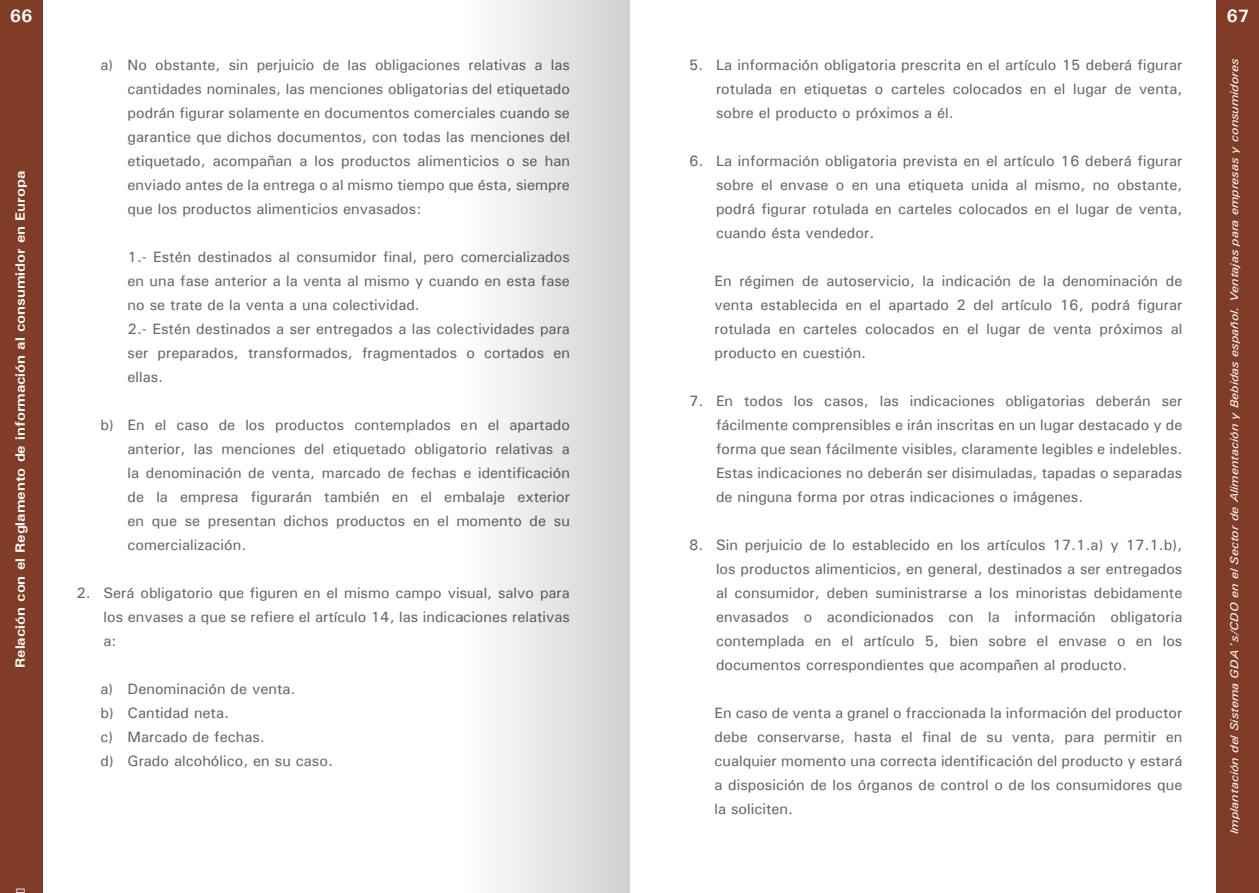
<style>
.page{position:relative;width:1259px;height:893px;background:#fff}
.page>*{position:absolute;margin:0;border:0;box-sizing:border-box;transform-origin:0 0}
.t1{font:700 18px "Univers";color:#fff}
.t2{font:500 15px/24px "Univers";color:#646567;text-align:justify}
.t3{font:700 13.5px "Univers";color:#fff;scale:1.16 1}
.t4{font:italic 500 11.25px "Univers";color:#fff;scale:1.16 1}
</style>
<div class="page">
<div style="left:0;top:0;width:43px;height:893px;background:#803c26"></div>
<div style="left:1216px;top:0;width:43px;height:893px;background:#803c26"></div>
<div style="left:461px;top:0;width:168px;height:893px;background:linear-gradient(to right,#fefefe,#d0d1d2)"></div>
<p class="t1" style="left:10px;top:4px;width:24px">66</p>
<p class="t3" style="left:11px;top:668px;width:430px;rotate:-90deg">Relación con el Reglamento de información al consumidor en Europa</p>
<p class="t2" style="left:128px;top:52px;width:444px;text-indent:-27px">a) No obstante, sin perjuicio de las obligaciones relativas a las cantidades nominales, las menciones obligatorias del etiquetado podrán figurar solamente en documentos comerciales cuando se garantice que dichos documentos, con todas las menciones del etiquetado, acompañan a los productos alimenticios o se han enviado antes de la entrega o al mismo tiempo que ésta, siempre que los productos alimenticios envasados:</p>
<p class="t2" style="left:128px;top:244px;width:444px;text-align:left">1.- Estén destinados al consumidor final, pero comercializados en una fase anterior a la venta al mismo y cuando en esta fase no se trate de la venta a una colectividad.<br>2.- Estén destinados a ser entregados a las colectividades para ser preparados, transformados, fragmentados o cortados en ellas.</p>
<p class="t2" style="left:128px;top:412px;width:444px;text-indent:-27px">b) En el caso de los productos contemplados en el apartado anterior, las menciones del etiquetado obligatorio relativas a la denominación de venta, marcado de fechas e identificación de la empresa figurarán también en el embalaje exterior en que se presentan dichos productos en el momento de su comercialización.</p>
<p class="t2" style="left:104px;top:580px;width:468px;text-indent:-27px">2. Será obligatorio que figuren en el mismo campo visual, salvo para los envases a que se refiere el artículo 14, las indicaciones relativas a:</p>
<p class="t2" style="left:101px;top:676px;width:234px;text-align:left">a) Denominación de venta.<br>b) Cantidad neta.<br>c) Marcado de fechas.<br>d) Grado alcohólico, en su caso.</p>
<p class="t3" style="left:11px;top:893px;width:6px;rotate:-90deg">○</p>
<p class="t2" style="left:716px;top:52px;width:468px;text-indent:-27px">5. La información obligatoria prescrita en el artículo 15 deberá figurar rotulada en etiquetas o carteles colocados en el lugar de venta, sobre el producto o próximos a él.</p>
<p class="t2" style="left:716px;top:148px;width:468px;text-indent:-27px">6. La información obligatoria prevista en el artículo 16 deberá figurar sobre el envase o en una etiqueta unida al mismo, no obstante, podrá figurar rotulada en carteles colocados en el lugar de venta, cuando ésta vendedor.</p>
<p class="t2" style="left:714px;top:268px;width:469px">En régimen de autoservicio, la indicación de la denominación de venta establecida en el apartado 2 del artículo 16, podrá figurar rotulada en carteles colocados en el lugar de venta próximos al producto en cuestión.</p>
<p class="t2" style="left:716px;top:388px;width:468px;text-indent:-27px">7. En todos los casos, las indicaciones obligatorias deberán ser fácilmente comprensibles e irán inscritas en un lugar destacado y de forma que sean fácilmente visibles, claramente legibles e indelebles.<br>Estas indicaciones no deberán ser disimuladas, tapadas o separadas de ninguna forma por otras indicaciones o imágenes.</p>
<p class="t2" style="left:716px;top:532px;width:468px;text-indent:-27px">8. Sin perjuicio de lo establecido en los artículos 17.1.a) y 17.1.b), los productos alimenticios, en general, destinados a ser entregados al consumidor, deben suministrarse a los minoristas debidamente envasados o acondicionados con la información obligatoria contemplada en el artículo 5, bien sobre el envase o en los documentos correspondientes que acompañen al producto.</p>
<p class="t2" style="left:714px;top:700px;width:469px">En caso de venta a granel o fraccionada la información del productor debe conservarse, hasta el final de su venta, para permitir en cualquier momento una correcta identificación del producto y estará a disposición de los órganos de control o de los consumidores que la soliciten.</p>
<p class="t1" style="left:1226px;top:4px;width:24px">67</p>
<p class="t4" style="left:1226px;top:834px;width:670px;rotate:-90deg">Implantación del Sistema GDA´s/CDO en el Sector de Alimentación y Bebidas español. Ventajas para empresas y consumidores</p>
</div>
